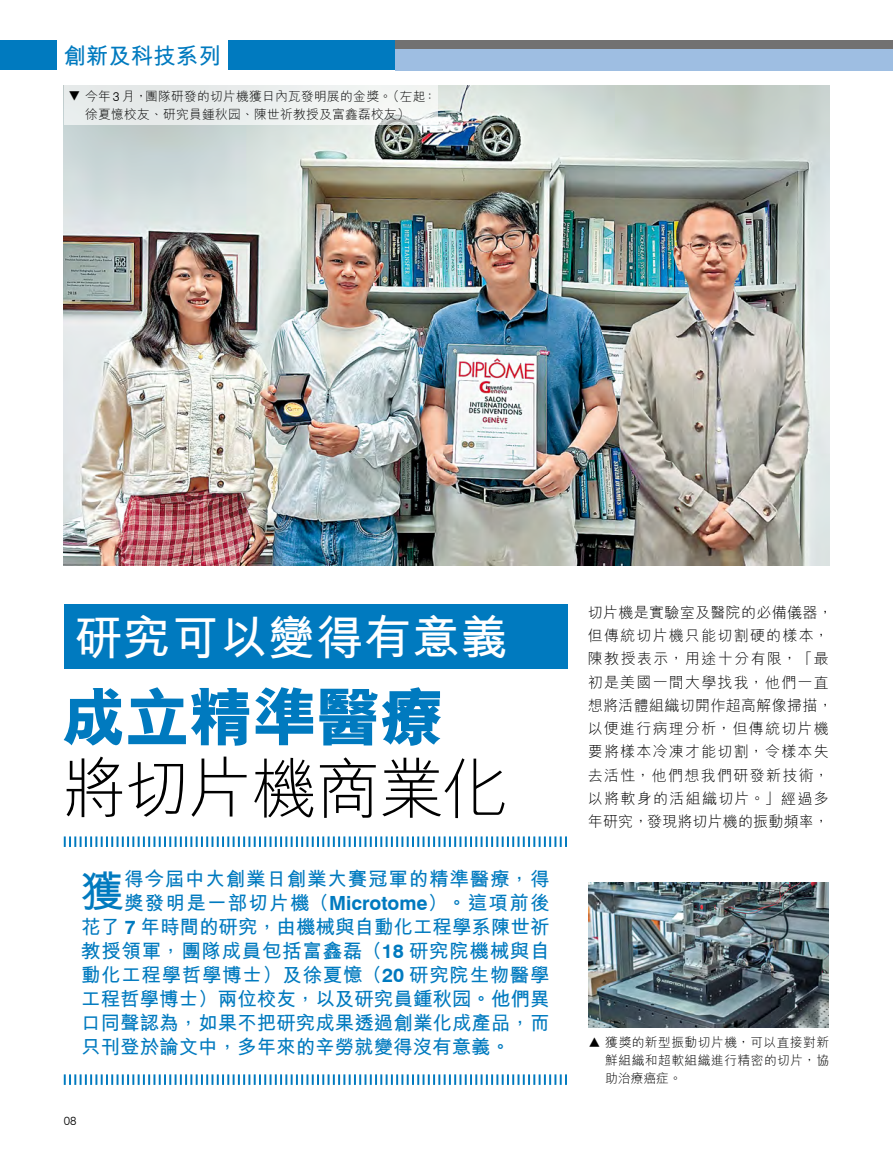
<style>
.page{position:relative;width:893px;height:1170px;background:#fff}
.page>*{position:absolute;margin:0;border:0;box-sizing:border-box;transform-origin:0 0}
.t1{font:300 65.25px "M Hei HK";letter-spacing:-.025em;color:#000}
.t2{font:800 65.25px "M Hei HK";letter-spacing:-.025em;color:#007abf}
.t3{font:700 47.7px "M Hei HK";letter-spacing:.01em;color:#fff}
.t4{font:700 43.05px "M Hei HK";color:#007abf}
.t5{font:700 22.5px "M Hei HK";color:#007abf}
.t6{font:700 19.5px "M Hei HK";color:#007abf}
.t7{font:700 19.5px "M Hei HK";letter-spacing:.035em;color:#007abf}
.t8{font:700 19.5px "M Hei HK";letter-spacing:.065em;color:#007abf}
.t9{font:700 19.5px "M Hei HK";letter-spacing:.045em;color:#007abf}
.t10{font:300 15px/23.2px "M Hei HK";letter-spacing:.08em;color:#000}
.t11{font:300 12.75px/18px "M Hei HK";letter-spacing:.02em;color:#000;text-align:justify}
.t12{font:300 12px "Swiss 721 BT";color:#000}
.s1{font-family:"Swiss 721 BT"}
</style>
<div class="page">
<div style="left:228px;top:41px;width:167px;height:29px;background:#007abf"></div>
<div style="left:395px;top:49px;width:498px;height:21px;background:#9ebee2"></div>
<div style="left:395px;top:41px;width:498px;height:8px;background:#727171"></div>
<div style="left:0;top:41px;width:57px;height:29px;background:#007abf"></div>
<img style="left:64px;top:85px;width:765px;height:481px">
<img style="left:588px;top:882px;width:241px;height:145px">
<div style="left:64px;top:604px;width:503px;height:65px;background:#007abf"></div>
<svg style="left:64px;top:836px;width:503px;height:10px"></svg>
<svg style="left:64px;top:1074px;width:503px;height:10px"></svg>
<div style="left:64px;top:85px;width:374px;height:40px;background:#eaeeee"></div>
<h3 class="t5" style="left:63px;top:39px;width:159px">創新及科技系列</h3>
<p class="t11" style="left:81px;top:105px;width:14px;rotate:-180deg">▲</p>
<p class="t11" style="left:85px;top:87px;width:353px">今年<span class="s1">3</span>月，團隊研發的切片機獲日內瓦發明展的金獎。（左起：徐夏憶校友、研究員鍾秋园、陳世祈教授及富鑫磊校友）</p>
<h2 class="t3" style="left:75px;top:602px;width:435px">研究可以變得有意義</h2>
<h1 class="t2" style="left:61px;top:684px;width:385px">成立精準醫療</h1>
<h1 class="t1" style="left:61px;top:755px;width:449px">將切片機商業化</h1>
<h3 class="t4" style="left:81px;top:860px;width:45px">獲</h3>
<h3 class="t9" style="left:124px;top:864px;width:427px">得今屆中大創業日創業大賽冠軍的精準醫療，得</h3>
<h3 class="t8" style="left:124px;top:888px;width:427px">獎發明是一部切片機（<span class="s1">Microtome</span>）。這項前後</h3>
<h3 class="t6" style="left:81px;top:912px;width:470px">花了 <span class="s1">7</span> 年時間的研究，由機械與自動化工程學系陳世祈</h3>
<h3 class="t7" style="left:81px;top:936px;width:470px">教授領軍，團隊成員包括富鑫磊（<span class="s1">18</span> 研究院機械與自</h3>
<h3 class="t7" style="left:81px;top:960px;width:470px">動化工程學哲學博士）及徐夏憶（<span class="s1">20</span> 研究院生物醫學</h3>
<h3 class="t6" style="left:81px;top:984px;width:470px">工程哲學博士）兩位校友，以及研究員鍾秋园。他們異</h3>
<h3 class="t6" style="left:81px;top:1008px;width:470px">口同聲認為，如果不把研究成果透過創業化成產品，而</h3>
<h3 class="t6" style="left:81px;top:1032px;width:431px">只刊登於論文中，多年來的辛勞就變得沒有意義。</h3>
<p class="t12" style="left:64px;top:1113px;width:14px">08</p>
<p class="t10" style="left:588px;top:600px;width:246px">切片機是實驗室及醫院的必備儀器，但傳統切片機只能切割硬的樣本，陳教授表示，用途十分有限，「最初是美國一間大學找我，他們一直想將活體組織切開作超高解像掃描，以便進行病理分析，但傳統切片機要將樣本冷凍才能切割，令樣本失去活性，他們想我們研發新技術，以將軟身的活組織切片。」經過多年研究，發現將切片機的振動頻率，</p>
<p class="t11" style="left:605px;top:1033px;width:226px;text-indent:-17px">▲ 獲獎的新型振動切片機，可以直接對新鮮組織和超軟組織進行精密的切片，協助治療癌症。</p>
</div>
